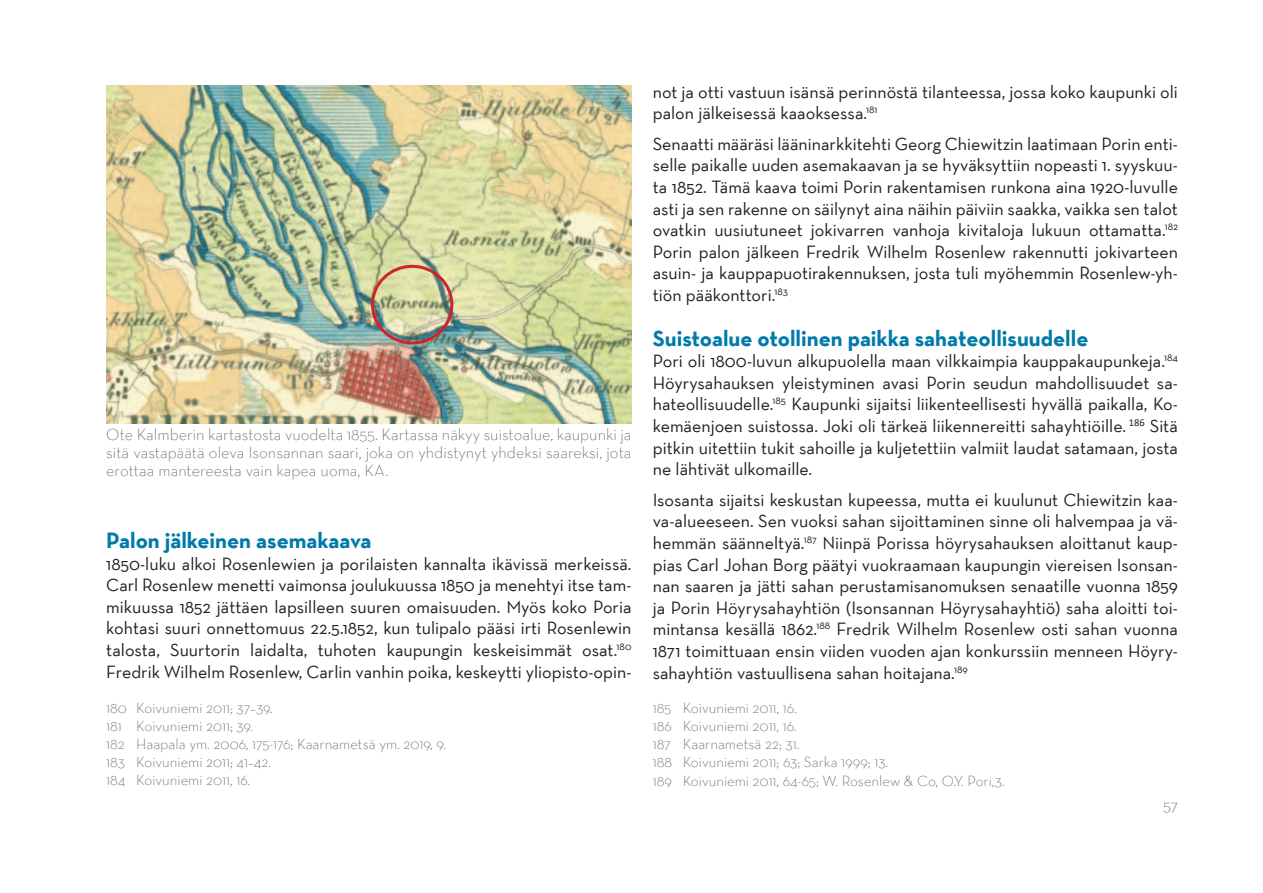
<style>
.page{position:relative;width:1263px;height:893px;background:#fff}
.page>*{position:absolute;margin:0;border:0;box-sizing:border-box;transform-origin:0 0}
.t1{font:700 22.5px "Neutra Text";color:#007aa9}
.t2{font:18px/21.6px "Neutra Text";color:#231f20;text-align:justify}
.t3{font:300 16.5px/18px "Neutra Text";color:#727477;text-align:justify}
.t4{font:300 15px/18px "Neutra Text";color:#727477}
</style>
<div class="page">
<img style="left:106px;top:85px;width:525px;height:338px">
<div style="left:371px;top:265px;width:82px;height:79px;border:3px solid #d1232a;border-radius:50%"></div>
<p class="t2" style="left:653px;top:80px;width:527px">not ja otti vastuun isänsä perinnöstä tilanteessa, jossa koko kaupunki oli palon jälkeisessä kaaoksessa.<sup>181</sup></p>
<p class="t2" style="left:653px;top:133px;width:527px">Senaatti määräsi lääninarkkitehti Georg Chiewitzin laatimaan Porin enti&shy;selle paikalle uuden asemakaavan ja se hyväksyttiin nopeasti 1. syyskuu&shy;ta 1852. Tämä kaava toimi Porin rakentamisen runkona aina 1920-luvulle asti ja sen rakenne on säilynyt aina näihin päiviin saakka, vaikka sen talot ovatkin uusiutuneet jokivarren vanhoja kivitaloja lukuun ottamatta.<sup>182<br></sup>Porin palon jälkeen Fredrik Wilhelm Rosenlew rakennutti jokivarteen asuin- ja kauppapuotirakennuksen, josta tuli myöhemmin Rosenlew-yh&shy;tiön pääkonttori.<sup>183</sup></p>
<p class="t1" style="left:653px;top:324px;width:437px">Suistoalue otollinen paikka sahateollisuudelle</p>
<p class="t2" style="left:653px;top:350px;width:527px">Pori oli 1800-luvun alkupuolella maan vilkkaimpia kauppakaupunkeja.<sup>184<br></sup>Höyrysahauksen yleistyminen avasi Porin seudun mahdollisuudet sa&shy;hateollisuudelle.<sup>185</sup> Kaupunki sijaitsi liikenteellisesti hyvällä paikalla, Ko&shy;kemäenjoen suistossa. Joki oli tärkeä liikennereitti sahayhtiöille. <sup>186</sup> Sitä pitkin uitettiin tukit sahoille ja kuljetettiin valmiit laudat satamaan, josta ne lähtivät ulkomaille.</p>
<p class="t2" style="left:653px;top:489px;width:527px">Isosanta sijaitsi keskustan kupeessa, mutta ei kuulunut Chiewitzin kaa&shy;va-alueeseen. Sen vuoksi sahan sijoittaminen sinne oli halvempaa ja vä&shy;hemmän säänneltyä.<sup>187</sup> Niinpä Porissa höyrysahauksen aloittanut kaup&shy;pias Carl Johan Borg päätyi vuokraamaan kaupungin viereisen Isonsan&shy;nan saaren ja jätti sahan perustamisanomuksen senaatille vuonna 1859 ja Porin Höyrysahayhtiön (Isonsannan Höyrysahayhtiö) saha aloitti toi&shy;mintansa kesällä 1862.<sup>188</sup> Fredrik Wilhelm Rosenlew osti sahan vuonna 1871 toimittuaan ensin viiden vuoden ajan konkurssiin menneen Höyry&shy;sahayhtiön vastuullisena sahan hoitajana.<sup>189</sup></p>
<p class="t3" style="left:106px;top:425px;width:527px">Ote Kalmberin kartastosta vuodelta 1855. Kartassa näkyy suistoalue, kaupunki ja sitä vastapäätä oleva Isonsannan saari, joka on yhdistynyt yhdeksi saareksi, jota erottaa mantereesta vain kapea uoma, KA.</p>
<p class="t1" style="left:106px;top:526px;width:267px">Palon jälkeinen asemakaava</p>
<p class="t2" style="left:106px;top:552px;width:527px">1850-luku alkoi Rosenlewien ja porilaisten kannalta ikävissä merkeissä.<br>Carl Rosenlew menetti vaimonsa joulukuussa 1850 ja menehtyi itse tam&shy;mikuussa 1852 jättäen lapsilleen suuren omaisuuden. Myös koko Poria kohtasi suuri onnettomuus 22.5.1852, kun tulipalo pääsi irti Rosenlewin talosta, Suurtorin laidalta, tuhoten kaupungin keskeisimmät osat.<sup>180<br></sup>Fredrik Wilhelm Rosenlew, Carlin vanhin poika, keskeytti yliopisto-opin-</p>
<p class="t4" style="left:106px;top:699px;width:341px">180 Koivuniemi 2011; 37–39.<br>181 Koivuniemi 2011; 39.<br>182 Haapala ym. 2006, 175-176; Kaarnametsä ym. 2019, 9.<br>183 Koivuniemi 2011; 41–42.<br>184 Koivuniemi 2011, 16.</p>
<p class="t4" style="left:653px;top:699px;width:353px">185 Koivuniemi 2011, 16.<br>186 Koivuniemi 2011, 16.<br>187 Kaarnametsä 22; 31.<br>188 Koivuniemi 2011; 63; Sarka 1999; 13.<br>189 Koivuniemi 2011, 64-65; W. Rosenlew &amp; Co, O.Y. Pori,3.</p>
<p class="t3" style="left:1163px;top:796px;width:16px">57</p>
</div>
